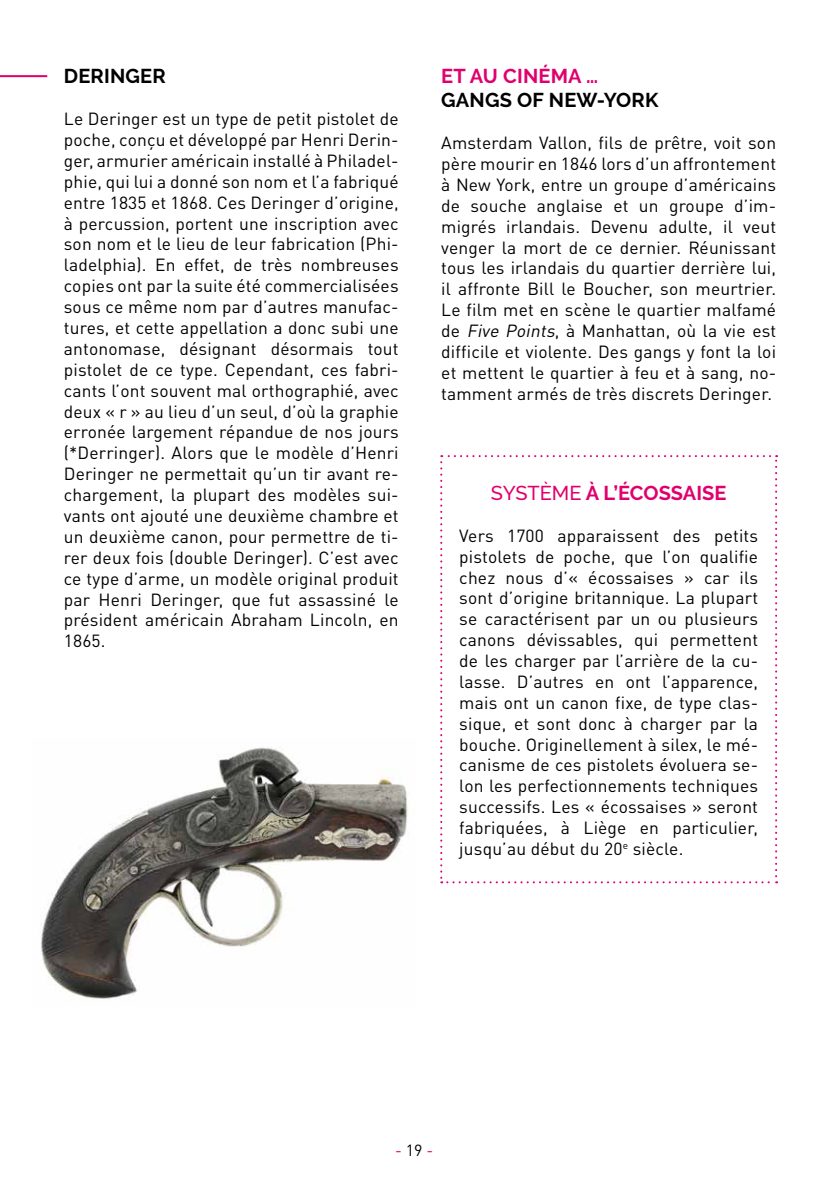
<style>
.page{position:relative;width:840px;height:1191px;background:#fff}
.page>*{position:absolute;margin:0;border:0;box-sizing:border-box;transform-origin:0 0}
.t1{font:700 20px "Raleway";color:#e0006d}
.t2{font:700 20px "Raleway";letter-spacing:.01em;color:#000}
.t3{font:17.4px/20.8px "DIN Pro";letter-spacing:.01em;color:#000;text-align:justify}
.t4{font:16px "DIN Pro";color:#e0006d}
.s1{font-style:italic}
.s2{font-weight:500}
.s3{color:#000}
</style>
<div class="page">
<hr style="left:0;top:75px;width:47px;height:2px;background:#e0006d">
<img style="left:41px;top:746px;width:368px;height:253px">
<svg style="left:440px;top:455px;width:336px;height:428px"></svg>
<p class="t2" style="left:64px;top:65px;width:103px">DERINGER</p>
<p class="t3" style="left:64px;top:107px;width:336px">Le Deringer est un type de petit pistolet de poche, conçu et développé par Henri Derin&shy;ger, armurier américain installé à Philadel&shy;phie, qui lui a donné son nom et l’a fabriqué entre 1835 et 1868. Ces Deringer d’origine, à percussion, portent une inscription avec son nom et le lieu de leur fabrication (Phi&shy;ladelphia). En effet, de très nombreuses copies ont par la suite été commercialisées sous ce même nom par d’autres manufac&shy;tures, et cette appellation a donc subi une antonomase, désignant désormais tout pistolet de ce type. Cependant, ces fabri&shy;cants l’ont souvent mal orthographié, avec deux « r » au lieu d’un seul, d’où la graphie erronée largement répandue de nos jours (*Derringer). Alors que le modèle d’Henri Deringer ne permettait qu’un tir avant re&shy;chargement, la plupart des modèles sui&shy;vants ont ajouté une deuxième chambre et un deuxième canon, pour permettre de ti&shy;rer deux fois (double Deringer). C’est avec ce type d’arme, un modèle original produit par Henri Deringer, que fut assassiné le président américain Abraham Lincoln, en 1865.</p>
<p class="t1" style="left:441px;top:65px;width:158px">ET AU CINÉMA …</p>
<p class="t2" style="left:441px;top:89px;width:219px">GANGS OF NEW-YORK</p>
<p class="t3" style="left:441px;top:131px;width:336px">Amsterdam Vallon, fils de prêtre, voit son père mourir en 1846 lors d’un affrontement à New York, entre un groupe d’américains de souche anglaise et un groupe d’im&shy;migrés irlandais. Devenu adulte, il veut venger la mort de ce dernier. Réunissant tous les irlandais du quartier derrière lui, il affronte Bill le Boucher, son meurtrier.<br>Le film met en scène le quartier malfamé de <span class="s1">Five Points</span>, à Manhattan, où la vie est difficile et violente. Des gangs y font la loi et mettent le quartier à feu et à sang, no&shy;tamment armés de très discrets Deringer.</p>
<p class="t1" style="left:490px;top:481px;width:237px"><span class="s2">SYSTÈME</span> À L’ÉCOSSAISE</p>
<p class="t3" style="left:459px;top:523px;width:300px">Vers 1700 apparaissent des petits pistolets de poche, que l’on qualifie chez nous d’« écossaises » car ils sont d’origine britannique. La plupart se caractérisent par un ou plusieurs canons dévissables, qui permettent de les charger par l’arrière de la cu&shy;lasse. D’autres en ont l’apparence, mais ont un canon fixe, de type clas&shy;sique, et sont donc à charger par la bouche. Originellement à silex, le mé&shy;canisme de ces pistolets évoluera se&shy;lon les perfectionnements techniques successifs. Les « écossaises » seront fabriquées, à Liège en particulier, jusqu’au début du 20<sup>e</sup> siècle.</p>
<p class="t4" style="left:395px;top:1138px;width:40px">- <span class="s3">19</span> -</p>
</div>
